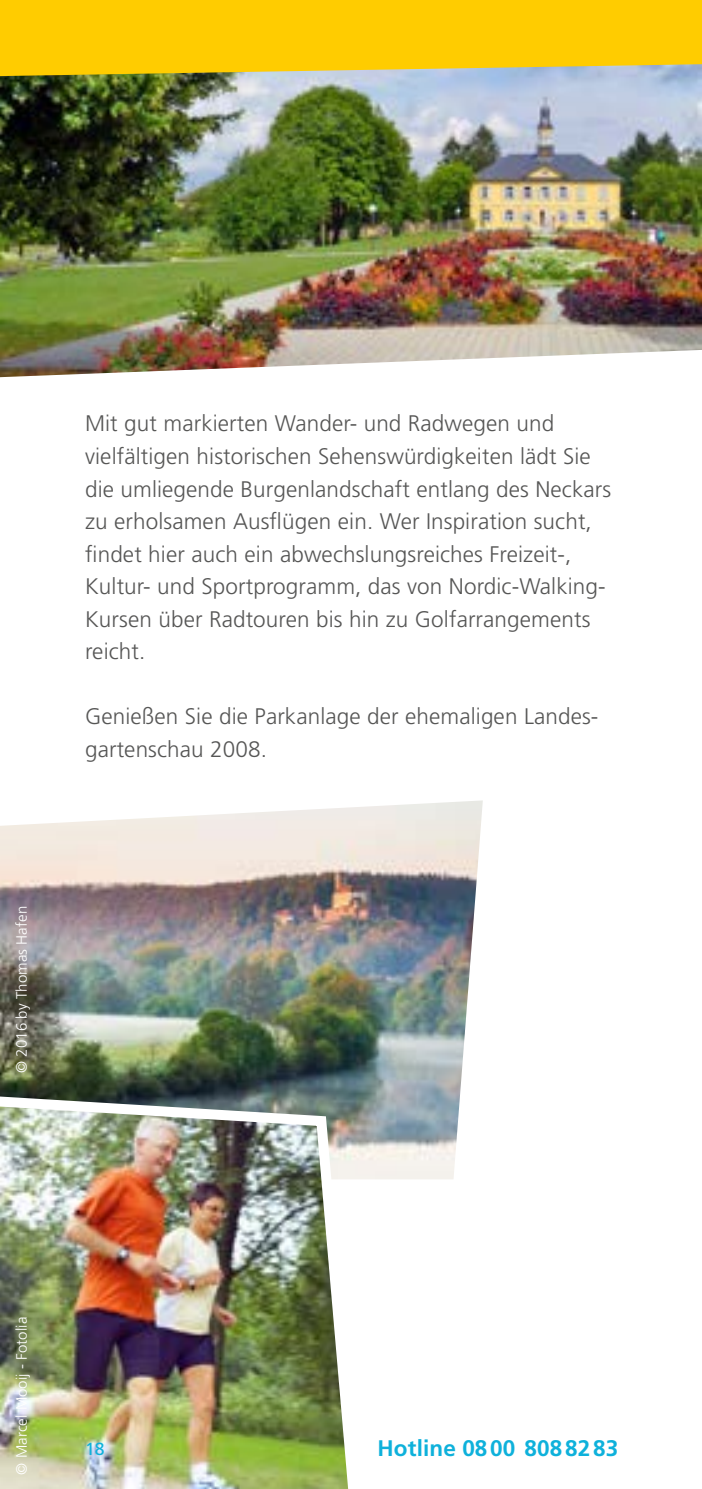
<style>
.page{position:relative;width:702px;height:1489px;background:#fff}
.page>*{position:absolute;margin:0;border:0;box-sizing:border-box;transform-origin:0 0}
.t1{font:300 22.5px/32.5px "Frutiger";letter-spacing:.005em;color:#565655}
.t2{font:700 22.5px "Frutiger";letter-spacing:.005em;color:#0eb1db}
.t3{font:17.5px "Frutiger";color:#0eb1db}
.t4{font:300 15px "Frutiger";letter-spacing:.005em;color:#fff}
</style>
<div class="page">
<img style="left:0;top:76px;width:702px;height:301px">
<img style="left:0;top:800px;width:483px;height:379px">
<img style="left:0;top:1087px;width:366px;height:401px">
<svg style="left:0;top:0;width:702px;height:76px;background:#f8ca0f"></svg>
<p class="t1" style="left:85px;top:408px;width:527px">Mit gut markierten Wander- und Radwegen und vielfältigen historischen Sehenswürdigkeiten lädt Sie die umliegende Burgenlandschaft entlang des Neckars zu erholsamen Ausflügen ein. Wer Inspiration sucht, findet hier auch ein abwechslungsreiches Freizeit-, Kultur- und Sportprogramm, das von Nordic-Walking-Kursen über Radtouren bis hin zu Golfarrangements reicht.</p>
<p class="t1" style="left:85px;top:700px;width:513px">Genießen Sie die Parkanlage der ehemaligen Landes&shy;gartenschau 2008.</p>
<p class="t4" style="left:13px;top:1072px;width:168px;rotate:-90deg">© 2016 by Thomas Hafen</p>
<p class="t4" style="left:13px;top:1474px;width:159px;rotate:-90deg">© Marcel Mooij - Fotolia</p>
<p class="t3" style="left:85px;top:1438px;width:21px">18</p>
<p class="t2" style="left:377px;top:1434px;width:242px">Hotline 0800 8088283</p>
</div>
